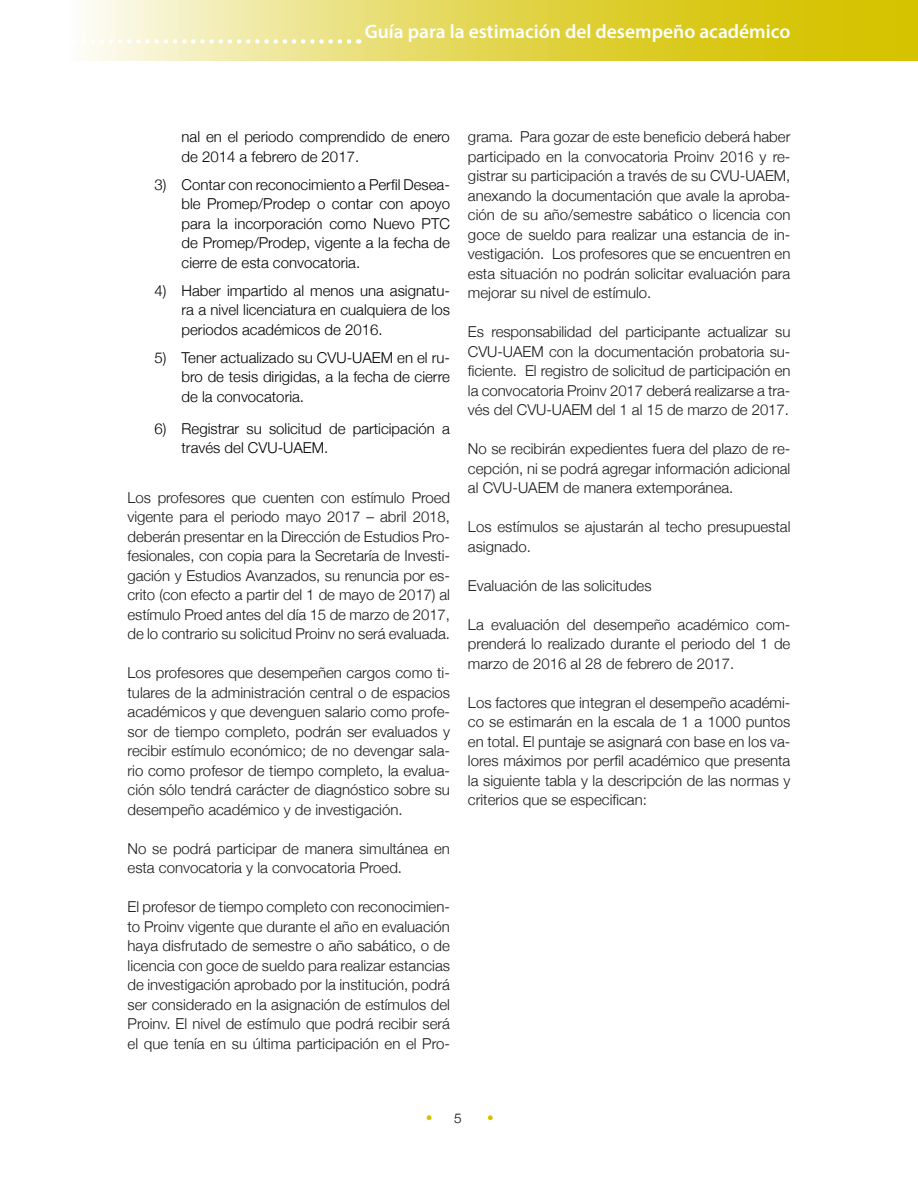
<style>
.page{position:relative;width:918px;height:1188px;background:#fff}
.page>*{position:absolute;margin:0;border:0;box-sizing:border-box;transform-origin:0 0}
.t1{font:600 19.5px "Myriad Pro";color:#fff}
.t2{font:300 15px/19.5px "Helvetica Neue";color:#1a1a1a;text-align:justify}
.t3{font:300 15px/19.5px "Helvetica Neue";color:#000;text-align:justify}
.t4{font:300 13.5px "Helvetica Neue";color:#000}
</style>
<div class="page">
<svg style="left:86px;top:0;width:832px;height:60px;background:#e3d759"></svg>
<svg style="left:86px;top:39px;width:263px;height:5px"></svg>
<svg style="left:427px;top:1115px;width:5px;height:5px"></svg>
<svg style="left:488px;top:1115px;width:5px;height:5px"></svg>
<h1 class="t1" style="left:365px;top:19px;width:427px">Guía para la estimación del desempeño académico</h1>
<p class="t3" style="left:182px;top:126px;width:270px">nal en el periodo comprendido de enero de 2014 a febrero de 2017.</p>
<p class="t3" style="left:182px;top:173px;width:270px;text-indent:-27px">3) Contar con reconocimiento a Perfil Desea&shy;ble Promep/Prodep o contar con apoyo para la incorporación como Nuevo PTC de Promep/Prodep, vigente a la fecha de cierre de esta convocatoria.</p>
<p class="t3" style="left:182px;top:279px;width:270px;text-indent:-27px">4) Haber impartido al menos una asignatu&shy;ra a nivel licenciatura en cualquiera de los periodos académicos de 2016.</p>
<p class="t3" style="left:182px;top:346px;width:270px;text-indent:-27px">5) Tener actualizado su CVU-UAEM en el ru&shy;bro de tesis dirigidas, a la fecha de cierre de la convocatoria.</p>
<p class="t3" style="left:182px;top:418px;width:270px;text-indent:-27px">6) Registrar su solicitud de participación a través del CVU-UAEM.</p>
<p class="t2" style="left:128px;top:487px;width:324px">Los profesores que cuenten con estímulo Proed vigente para el periodo mayo 2017 – abril 2018, deberán presentar en la Dirección de Estudios Pro&shy;fesionales, con copia para la Secretaría de Investi&shy;gación y Estudios Avanzados, su renuncia por es&shy;crito (con efecto a partir del 1 de mayo de 2017) al estímulo Proed antes del día 15 de marzo de 2017, de lo contrario su solicitud Proinv no será evaluada.</p>
<p class="t2" style="left:128px;top:662px;width:324px">Los profesores que desempeñen cargos como ti&shy;tulares de la administración central o de espacios académicos y que devenguen salario como profe&shy;sor de tiempo completo, podrán ser evaluados y recibir estímulo económico; de no devengar sala&shy;rio como profesor de tiempo completo, la evalua&shy;ción sólo tendrá carácter de diagnóstico sobre su desempeño académico y de investigación.</p>
<p class="t2" style="left:128px;top:838px;width:324px">No se podrá participar de manera simultánea en esta convocatoria y la convocatoria Proed.</p>
<p class="t2" style="left:128px;top:896px;width:324px">El profesor de tiempo completo con reconocimien&shy;to Proinv vigente que durante el año en evaluación haya disfrutado de semestre o año sabático, o de licencia con goce de sueldo para realizar estancias de investigación aprobado por la institución, podrá ser considerado en la asignación de estímulos del Proinv. El nivel de estímulo que podrá recibir será el que tenía en su última participación en el Pro-</p>
<p class="t2" style="left:468px;top:126px;width:324px">grama. Para gozar de este beneficio deberá haber participado en la convocatoria Proinv 2016 y re&shy;gistrar su participación a través de su CVU-UAEM, anexando la documentación que avale la aproba&shy;ción de su año/semestre sabático o licencia con goce de sueldo para realizar una estancia de in&shy;vestigación. Los profesores que se encuentren en esta situación no podrán solicitar evaluación para mejorar su nivel de estímulo.</p>
<p class="t2" style="left:468px;top:321px;width:324px">Es responsabilidad del participante actualizar su CVU-UAEM con la documentación probatoria su&shy;ficiente. El registro de solicitud de participación en la convocatoria Proinv 2017 deberá realizarse a tra&shy;vés del CVU-UAEM del 1 al 15 de marzo de 2017.</p>
<p class="t2" style="left:468px;top:438px;width:324px">No se recibirán expedientes fuera del plazo de re&shy;cepción, ni se podrá agregar información adicional al CVU-UAEM de manera extemporánea.</p>
<p class="t2" style="left:468px;top:516px;width:324px">Los estímulos se ajustarán al techo presupuestal asignado.</p>
<p class="t2" style="left:468px;top:574px;width:185px">Evaluación de las solicitudes</p>
<p class="t2" style="left:468px;top:613px;width:324px">La evaluación del desempeño académico com&shy;prenderá lo realizado durante el periodo del 1 de marzo de 2016 al 28 de febrero de 2017.</p>
<p class="t2" style="left:468px;top:691px;width:324px">Los factores que integran el desempeño académi&shy;co se estimarán en la escala de 1 a 1000 puntos en total. El puntaje se asignará con base en los va&shy;lores máximos por perfil académico que presenta la siguiente tabla y la descripción de las normas y criterios que se especifican:</p>
<p class="t4" style="left:454px;top:1107px;width:9px">5</p>
</div>
